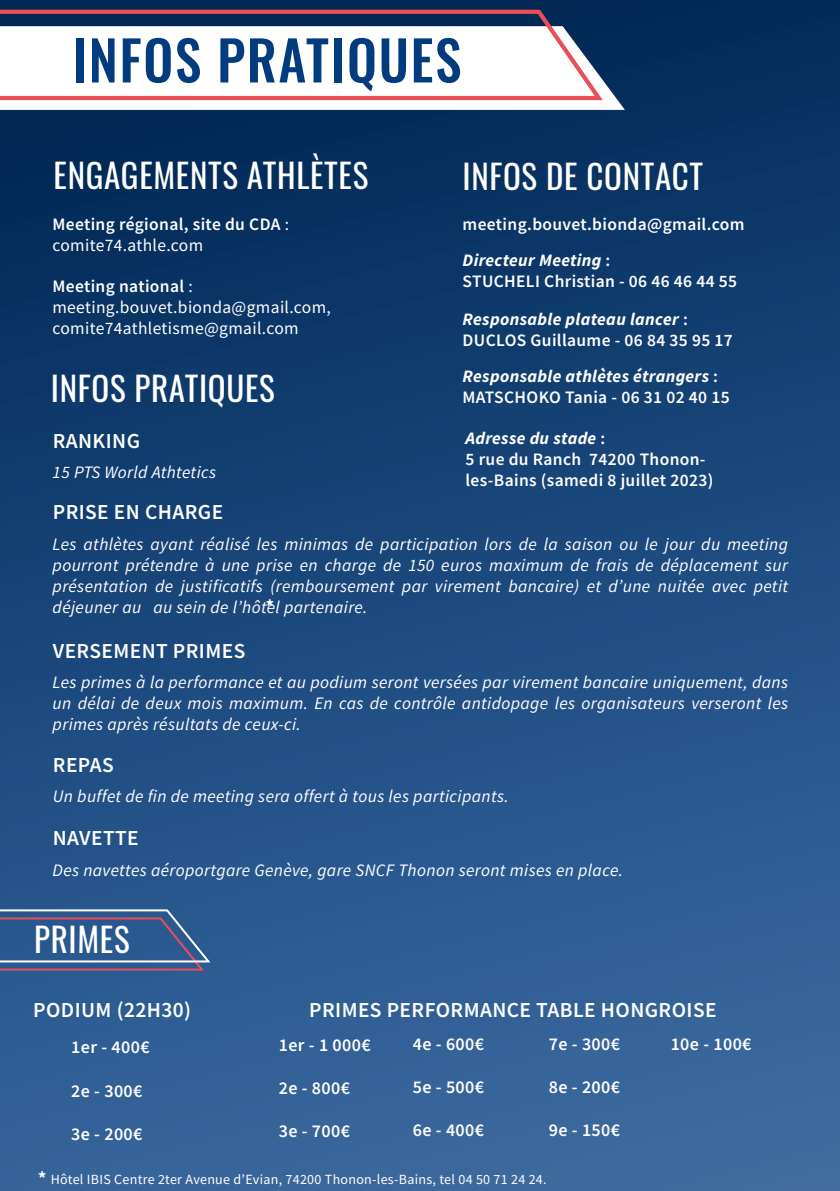
<style>
.page{position:relative;width:840px;height:1191px;background:#fff}
.page>*{position:absolute;margin:0;border:0;box-sizing:border-box;transform-origin:0 0}
.t1{font:500 54.4px "Oswald";letter-spacing:.03em;color:#023b7e}
.t2{font:33px "Oswald";letter-spacing:.02em;color:#fff}
.t3{font:600 21.4px "Source Sans Pro";letter-spacing:.02em;color:#fff}
.t4{font:600 18px "Source Sans Pro";letter-spacing:.02em;color:#fff}
.t5{font:700 18px "Source Sans Pro";color:#fff}
.t6{font:italic 17.4px/21px "Source Sans Pro";letter-spacing:.02em;color:#fff;text-align:justify}
.t7{font:600 17.4px/21px "Source Sans Pro";letter-spacing:.02em;color:#fff}
.t8{font:italic 700 17.4px "Source Sans Pro";letter-spacing:.02em;color:#fff}
.t9{font:17.4px/21px "Source Sans Pro";letter-spacing:.02em;color:#fff}
.t10{font:14px "Source Sans Pro";letter-spacing:.02em;color:#fff}
.s1{font-weight:400}
.s2{font-weight:600;font-style:normal}
</style>
<div class="page">
<div style="left:0;top:0;width:839px;height:1191px;background:linear-gradient(to bottom,#002856,#3b6aa2)"></div>
<svg style="left:0;top:26px;width:624px;height:84px"></svg>
<svg style="left:0;top:10px;width:603px;height:91px"></svg>
<svg style="left:0;top:908px;width:212px;height:63px;background:#436292"></svg>
<p class="t1" style="left:72px;top:12px;width:390px">INFOS PRATIQUES</p>
<p class="t2" style="left:54px;top:146px;width:316px">ENGAGEMENTS ATHLÈTES</p>
<p class="t7" style="left:75px;top:214px;width:213px">tting régional, site du CDA <span class="s1">:</span></p>
<p class="t9" style="left:52px;top:235px;width:157px">comite74.athle.com.</p>
<p class="t7" style="left:52px;top:214px;width:238px">Meeting régional, site du CDA <span class="s1">:</span></p>
<p class="t7" style="left:52px;top:275px;width:142px">Meeting national <span class="s1">:</span></p>
<p class="t9" style="left:52px;top:296px;width:280px">meeting.bouvet.bionda@gmail.com, comite74athletisme@gmail.com</p>
<p class="t2" style="left:51px;top:359px;width:225px">INFOS PRATIQUES</p>
<p class="t3" style="left:53px;top:426px;width:89px">RANKING</p>
<p class="t6" style="left:53px;top:462px;width:165px">15 PTS World Athtetics</p>
<p class="t2" style="left:462px;top:147px;width:242px">INFOS DE CONTACT</p>
<p class="t7" style="left:462px;top:213px;width:283px">meeting.bouvet.bionda@gmail.com</p>
<p class="t8" style="left:462px;top:248px;width:149px">Directeur Meeting <span class="s2">:</span></p>
<p class="t7" style="left:462px;top:270px;width:276px">STUCHELI Christian - 06 46 46 44 55</p>
<p class="t8" style="left:462px;top:307px;width:226px">Responsable plateau lancer <span class="s2">:</span></p>
<p class="t7" style="left:462px;top:329px;width:271px">DUCLOS Guillaume - 06 84 35 95 17</p>
<p class="t8" style="left:462px;top:364px;width:257px">Responsable athlètes étrangers <span class="s2">:</span></p>
<p class="t7" style="left:462px;top:387px;width:268px">MATSCHOKO Tania - 06 31 02 40 15</p>
<p class="t8" style="left:465px;top:427px;width:141px">Adresse du stade <span class="s2">:</span></p>
<p class="t7" style="left:465px;top:449px;width:249px">5 rue du Ranch 74200 Thonon&shy;les-Bains (samedi 8 juillet 2023)</p>
<p class="t3" style="left:53px;top:498px;width:172px">PRISE EN CHARGE</p>
<p class="t6" style="left:53px;top:533px;width:736px">Les athlètes ayant réalisé les minimas de participation lors de la saison ou le jour du meeting pourront prétendre à une prise en charge de 150 euros maximum de frais de déplacement sur présentation de justificatifs (remboursement par virement bancaire) et d’une nuitée avec petit déjeuner au au sein de l’hôtel partenaire.</p>
<p class="t3" style="left:53px;top:636px;width:194px">VERSEMENT PRIMES</p>
<p class="t6" style="left:53px;top:672px;width:736px">Les primes à la performance et au podium seront versées par virement bancaire uniquement, dans un délai de deux mois maximum. En cas de contrôle antidopage les organisateurs verseront les primes après résultats de ceux-ci.</p>
<p class="t3" style="left:53px;top:750px;width:62px">REPAS</p>
<p class="t6" style="left:53px;top:786px;width:457px">Un buffet de fin de meeting sera offert à tous les participants.</p>
<p class="t3" style="left:53px;top:824px;width:87px">NAVETTE</p>
<p class="t6" style="left:53px;top:859px;width:571px">Des navettes aéroportgare Genève, gare SNCF Thonon seront mises en place.</p>
<p class="t5" style="left:266px;top:593px;width:10px">*</p>
<p class="t2" style="left:34px;top:910px;width:97px">PRIMES</p>
<p class="t3" style="left:33px;top:995px;width:159px">PODIUM (22H30)</p>
<p class="t3" style="left:309px;top:995px;width:408px">PRIMES PERFORMANCE TABLE HONGROISE</p>
<p class="t4" style="left:71px;top:1035px;width:80px">1er - 400€</p>
<p class="t4" style="left:71px;top:1078px;width:73px">2e - 300€</p>
<p class="t4" style="left:71px;top:1121px;width:73px">3e - 200€</p>
<p class="t4" style="left:278px;top:1033px;width:93px">1er - 1 000€</p>
<p class="t4" style="left:278px;top:1076px;width:73px">2e - 800€</p>
<p class="t4" style="left:278px;top:1119px;width:73px">3e - 700€</p>
<p class="t4" style="left:412px;top:1031px;width:73px">4e - 600€</p>
<p class="t4" style="left:412px;top:1074px;width:73px">5e - 500€</p>
<p class="t4" style="left:412px;top:1118px;width:73px">6e - 400€</p>
<p class="t4" style="left:548px;top:1031px;width:73px">7e - 300€</p>
<p class="t4" style="left:548px;top:1074px;width:73px">8e - 200€</p>
<p class="t4" style="left:548px;top:1118px;width:73px">9e - 150€</p>
<p class="t5" style="left:38px;top:1165px;width:10px">*</p>
<p class="t10" style="left:51px;top:1170px;width:497px">Hôtel IBIS Centre 2ter Avenue d’Evian, 74200 Thonon-les-Bains, tel 04 50 71 24 24.</p>
<p class="t4" style="left:670px;top:1031px;width:82px">10e - 100€</p>
</div>
